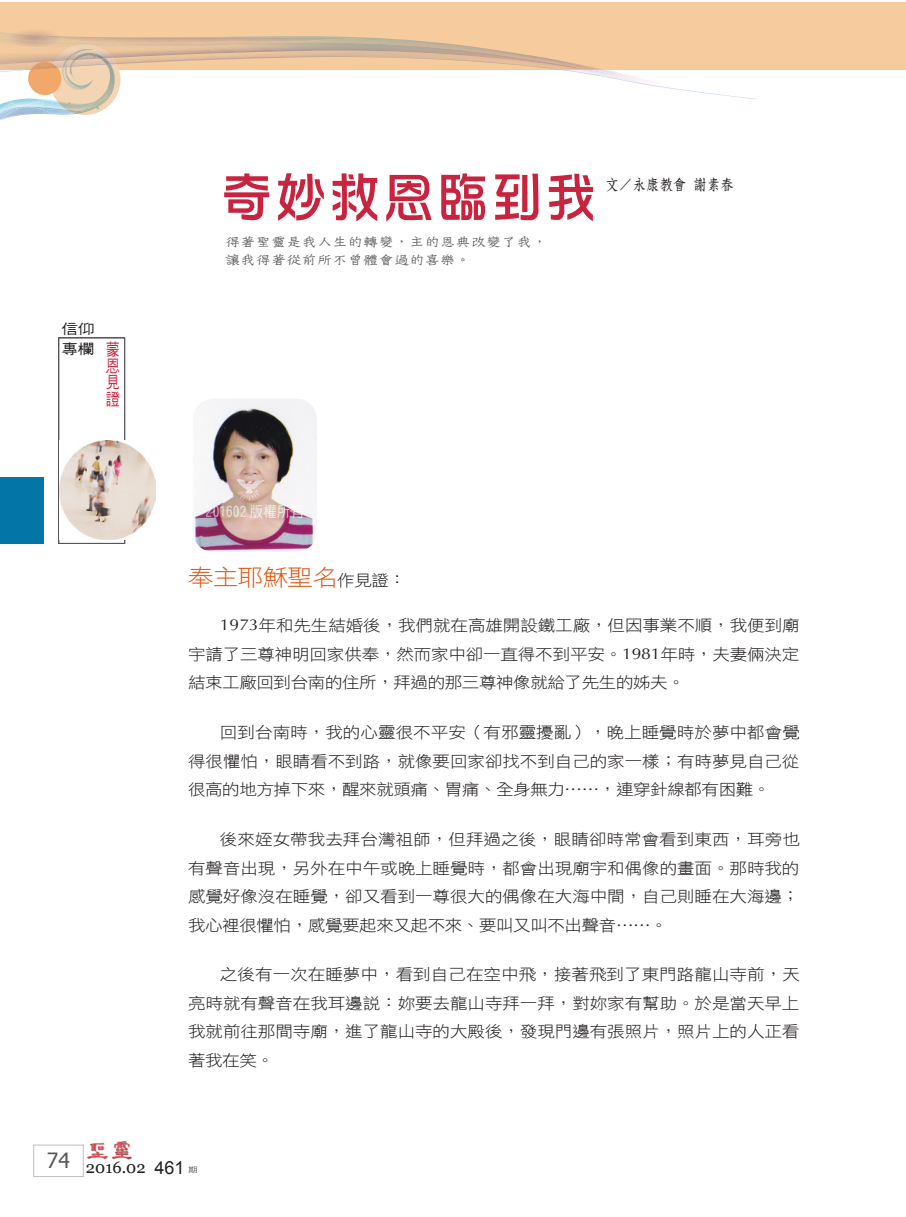
<style>
.page{position:relative;width:906px;height:1217px;background:#fff}
.page>*{position:absolute;margin:0;border:0;box-sizing:border-box;transform-origin:0 0}
.題目{font:54px "DF Hua Zong W5 WIN BF";color:#c8233f}
.t1{font:22.95px "DF Hei W3 WIN BF";letter-spacing:-.025em;color:#db5c1c;scale:1.11 1}
.t2{font:16.5px "Georgia";color:#231f20}
.t3{font:16.5px/16.5px "DF Hei W5 WIN BF";color:#c8233f;text-align:justify;scale:.85 1}
.t4{font:15.75px/28.5px "DF Hei W3 WIN BF";letter-spacing:-.01em;color:#231f20;text-align:justify;scale:1.11 1}
.t5{font:15px "DF Yuan W5 WIN BF";color:#fff;scale:.9 1}
.作者{font:15px "DF Fang Song W6 WIN BF";color:#231f20;scale:.9 1}
.眉批{font:14.1px/18.9px "DF Tie Xian W3 WIN BF";letter-spacing:-.025em;color:#57585a;scale:1.11 1}
.t6{font:14.1px/19.8px "DF Hei W5 WIN BF";color:#231f20;scale:1.18 1}
.t7{font:7.5px "DF Hei W5 WIN BF";color:#57585a;scale:1.25 1}
.s1{font-size:15.75px;color:#231f20}
.s2{font-family:"Optima"}
.s3{font-family:"Arial";font-size:18px}
</style>
<div class="page">
<div style="left:33px;top:1144px;width:50px;height:32px;border:1px solid #bcbdc0"></div>
<img style="left:87px;top:1141px;width:44px;height:17px">
<div style="left:0;top:2px;width:906px;height:68px;background:#f6cc9f"></div>
<img style="left:0;top:38px;width:501px;height:13px">
<img style="left:55px;top:44px;width:58px;height:7px">
<img style="left:75px;top:49px;width:20px;height:2px">
<img style="left:71px;top:50px;width:20px;height:1px">
<img style="left:61px;top:36px;width:302px;height:8px">
<img style="left:106px;top:43px;width:171px;height:4px">
<svg style="left:0;top:51px;width:755px;height:70px"></svg>
<img style="left:7px;top:36px;width:55px;height:6px">
<svg style="left:0;top:31px;width:61px;height:8px"></svg>
<img style="left:8px;top:39px;width:50px;height:8px">
<img style="left:19px;top:33px;width:27px;height:3px">
<div style="left:58px;top:337px;width:67px;height:206px;border:1px solid #57585a"></div>
<img style="left:59px;top:440px;width:97px;height:99px">
<div style="left:0;top:477px;width:43px;height:66px;background:#0375a7"></div>
<img style="left:193px;top:399px;width:124px;height:152px">
<svg style="left:238px;top:478px;width:27px;height:22px"></svg>
<p class="t6" style="left:61px;top:319px;width:29px">信仰專欄</p>
<p class="t3" style="left:106px;top:341px;width:18px">蒙恩見證</p>
<p class="題目" style="left:220px;top:170px;width:379px">奇妙救恩臨到我</p>
<p class="眉批" style="left:225px;top:232px;width:292px">得著聖靈是我人生的轉變，主的恩典改變了我，讓我得著從前所不曾體會過的喜樂。</p>
<p class="作者" style="left:605px;top:177px;width:144px">文／永康教會 謝素春</p>
<p class="t5" style="left:206px;top:504px;width:110px">201602 版權所有</p>
<p class="t1" style="left:188px;top:565px;width:198px">奉主耶穌聖名<span class="s1">作見證：</span></p>
<p class="t4" style="left:188px;top:611px;width:552px;text-indent:32px"><span class="s2">1973</span>年和先生結婚後，我們就在高雄開設鐵工廠，但因事業不順，我便到廟宇請了三尊神明回家供奉，然而家中卻一直得不到平安。<span class="s2">1981</span>年時，夫妻倆決定結束工廠回到台南的住所，拜過的那三尊神像就給了先生的姊夫。</p>
<p class="t4" style="left:188px;top:718px;width:552px;text-indent:32px">回到台南時，我的心靈很不平安（有邪靈擾亂），晚上睡覺時於夢中都會覺得很懼怕，眼睛看不到路，就像要回家卻找不到自己的家一樣；有時夢見自己從很高的地方掉下來，醒來就頭痛、胃痛、全身無力……，連穿針線都有困難。</p>
<p class="t4" style="left:188px;top:824px;width:552px;text-indent:32px">後來姪女帶我去拜台灣祖師，但拜過之後，眼睛卻時常會看到東西，耳旁也有聲音出現，另外在中午或晚上睡覺時，都會出現廟宇和偶像的畫面。那時我的感覺好像沒在睡覺，卻又看到一尊很大的偶像在大海中間，自己則睡在大海邊；我心裡很懼怕，感覺要起來又起不來、要叫又叫不出聲音……。</p>
<p class="t4" style="left:188px;top:960px;width:552px;text-indent:32px">之後有一次在睡夢中，看到自己在空中飛，接著飛到了東門路龍山寺前，天亮時就有聲音在我耳邊說：妳要去龍山寺拜一拜，對妳家有幫助。於是當天早上我就前往那間寺廟，進了龍山寺的大殿後，發現門邊有張照片，照片上的人正看著我在笑。</p>
<p class="t2" style="left:47px;top:1156px;width:139px"><sup>74</sup> 2016.02 <span class="s3">461</span></p>
<p class="t7" style="left:188px;top:1165px;width:9px">期</p>
</div>
